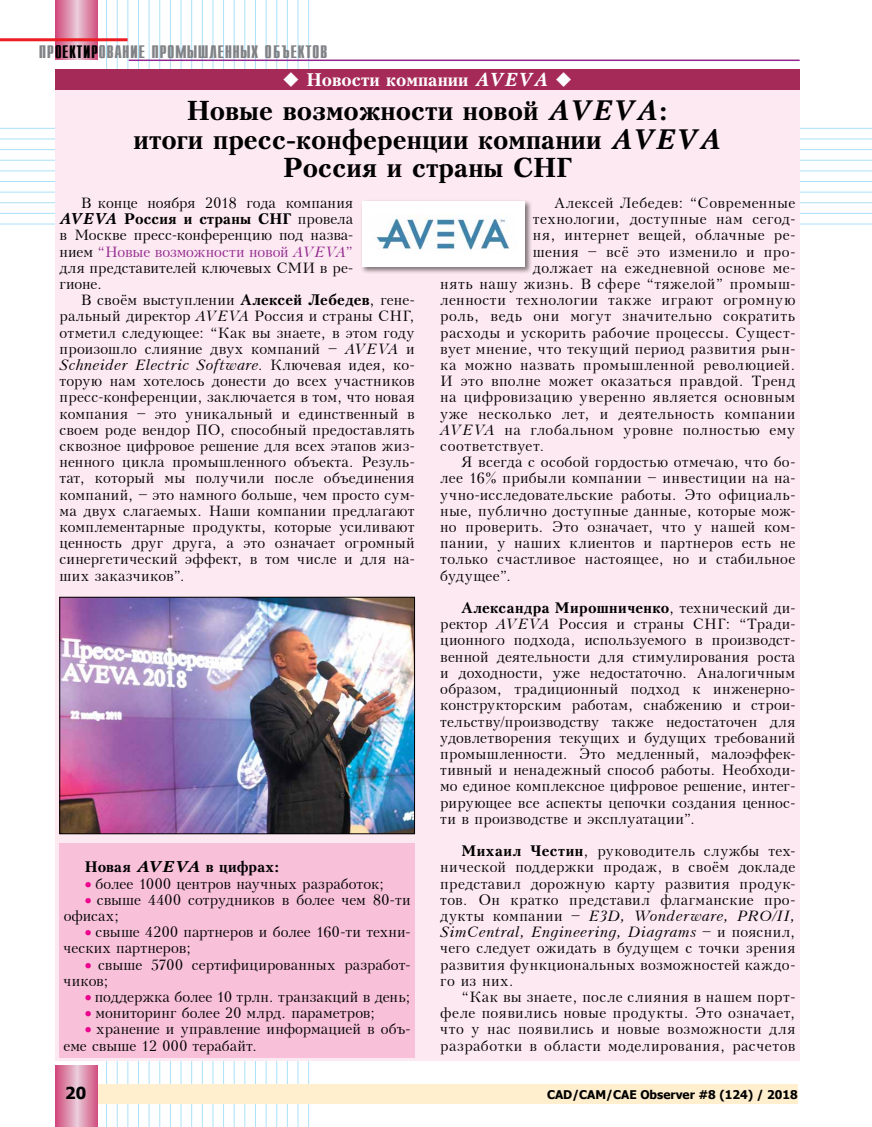
<style>
.page{position:relative;width:872px;height:1127px;background:#fff}
.page>*{position:absolute;margin:0;border:0;box-sizing:border-box;transform-origin:0 0}
.t1{font:700 27px/28.5px "Peterburg";color:#000;text-align:center}
.t2{font:700 18px "Peterburg";color:#fff}
.t3{font:700 16.5px "Tahoma";color:#000}
.t4{font:15px/16.2px "Peterburg";letter-spacing:.02em;color:#000;text-align:justify}
.t5{font:15px/16.2px "Peterburg";letter-spacing:-.005em;color:#000}
.t6{font:15px/16.2px "Peterburg";color:#000}
.t7{font:700 15px "Z Compact";letter-spacing:.03em;color:#808285}
.t8{font:700 15px "Peterburg";letter-spacing:.01em;color:#000}
.t9{font:700 12px "Tahoma";color:#000}
.s1{color:#000}
.s2{font-style:italic}
.s3{font-weight:700;font-style:italic}
.s4{font-weight:700}
.s5{color:#92278f}
.s6{font-style:italic;color:#92278f}
.s7{color:#ec008c}
.s8{font-family:"Times New Roman"}
.s9{font-family:"Times New Roman";font-style:italic}
</style>
<div class="page">
<hr style="left:106px;top:0;width:1px;height:1127px;background:#abe1fa">
<hr style="left:117px;top:0;width:1px;height:1127px;background:#abe1fa">
<hr style="left:128px;top:0;width:1px;height:1127px;background:#abe1fa">
<hr style="left:138px;top:0;width:1px;height:1127px;background:#abe1fa">
<hr style="left:149px;top:0;width:1px;height:1127px;background:#abe1fa">
<hr style="left:159px;top:0;width:1px;height:1127px;background:#abe1fa">
<hr style="left:170px;top:0;width:1px;height:1127px;background:#abe1fa">
<hr style="left:181px;top:0;width:1px;height:1127px;background:#abe1fa">
<hr style="left:191px;top:0;width:1px;height:1127px;background:#abe1fa">
<hr style="left:202px;top:0;width:1px;height:1127px;background:#abe1fa">
<hr style="left:213px;top:0;width:1px;height:1127px;background:#abe1fa">
<hr style="left:223px;top:0;width:1px;height:1127px;background:#abe1fa">
<hr style="left:234px;top:0;width:1px;height:1127px;background:#abe1fa">
<hr style="left:244px;top:0;width:1px;height:1127px;background:#abe1fa">
<hr style="left:255px;top:0;width:1px;height:1127px;background:#abe1fa">
<hr style="left:266px;top:0;width:1px;height:1127px;background:#abe1fa">
<hr style="left:276px;top:0;width:1px;height:1127px;background:#abe1fa">
<hr style="left:287px;top:0;width:1px;height:1127px;background:#abe1fa">
<hr style="left:298px;top:0;width:1px;height:1127px;background:#abe1fa">
<hr style="left:308px;top:0;width:1px;height:1127px;background:#abe1fa">
<hr style="left:0;top:128px;width:872px;height:1px;background:#abe1fa">
<hr style="left:0;top:139px;width:872px;height:1px;background:#abe1fa">
<hr style="left:0;top:149px;width:872px;height:1px;background:#abe1fa">
<hr style="left:0;top:160px;width:872px;height:1px;background:#abe1fa">
<hr style="left:0;top:171px;width:872px;height:1px;background:#abe1fa">
<hr style="left:0;top:181px;width:872px;height:1px;background:#abe1fa">
<hr style="left:0;top:192px;width:872px;height:1px;background:#abe1fa">
<hr style="left:0;top:202px;width:872px;height:1px;background:#abe1fa">
<hr style="left:0;top:213px;width:872px;height:1px;background:#abe1fa">
<hr style="left:0;top:224px;width:872px;height:1px;background:#abe1fa">
<div style="left:55px;top:1084px;width:743px;height:20px;background:#ffefcf"></div>
<svg style="left:55px;top:0;width:43px;height:60px;background:#dc89a8"></svg>
<hr style="left:129px;top:60px;width:670px;height:1px;background:#92278f">
<hr style="left:0;top:38px;width:128px;height:3px;background:#ed1d24">
<svg style="left:55px;top:1065px;width:43px;height:62px;background:#dc89a9"></svg>
<div style="left:55px;top:75px;width:744px;height:986px;background:#fde9f1"></div>
<div style="left:55px;top:69px;width:744px;height:20px;background:#a52a57"></div>
<img style="left:62px;top:599px;width:351px;height:233px">
<div style="left:60px;top:597px;width:355px;height:237px;border:1px solid #000"></div>
<div style="left:360px;top:199px;width:172px;height:75px;background:#000;opacity:.5"></div>
<div style="left:362px;top:201px;width:162px;height:65px;background:#fff"></div>
<img style="left:376px;top:215px;width:134px;height:35px">
<div style="left:59px;top:843px;width:356px;height:215px;background:#f8c1d9"></div>
<p class="t7" style="left:39px;top:41px;width:290px">ПР<span class="s1">ОЕКТИР</span>ОВАНИЕ ПРОМЫШЛЕННЫХ ОБЪЕКТОВ</p>
<p class="t2" style="left:282px;top:69px;width:292px">◆ Новости компании <span class="s2">AVEVA</span> ◆</p>
<h1 class="t1" style="left:134px;top:96px;width:589px">Новые возможности новой <span class="s2">AVEVA</span>:<br>итоги пресс-конференции компании <span class="s2">AVEVA<br></span>Россия и страны СНГ</h1>
<p class="t4" style="left:60px;top:195px;width:295px;text-indent:21px">В конце ноября 2018 года компания <span class="s3">AVEVA</span> <span class="s4">Россия и страны СНГ</span> провела в Москве пресс-конференцию под назва&shy;нием <span class="s5">“Новые возможности новой</span> <span class="s6">AVEVA</span><span class="s5">” </span>для представителей ключевых СМИ в ре&shy;гионе.</p>
<p class="t4" style="left:60px;top:292px;width:357px;text-indent:21px">В своём выступлении <span class="s4">Алексей Лебедев</span>, гене&shy;ральный директор <span class="s2">AVEVA</span> Россия и страны СНГ, отметил следующее: “Как вы знаете, в этом году произошло слияние двух компаний – <span class="s2">AVEVA</span> и <span class="s2">Schneider Electric Software</span>. Ключевая идея, ко&shy;торую нам хотелось донести до всех участников пресс-конференции, заключается в том, что новая компания – это уникальный и единственный в своем роде вендор ПО, способный предоставлять сквозное цифровое решение для всех этапов жиз&shy;ненного цикла промышленного объекта. Резуль&shy;тат, который мы получили после объединения компаний, – это намного больше, чем просто сум&shy;ма двух слагаемых. Наши компании предлагают комплементарные продукты, которые усиливают ценность друг друга, а это означает огромный синергетический эффект, в том числе и для на&shy;ших заказчиков”.</p>
<p class="t8" style="left:85px;top:858px;width:196px">Новая <span class="s2">AVEVA</span> в цифрах:</p>
<p class="t4" style="left:85px;top:875px;width:301px"><span class="s7">•</span> более 1000 центров научных разработок;</p>
<p class="t4" style="left:64px;top:892px;width:348px;text-indent:21px"><span class="s7">•</span> свыше 4400 сотрудников в более чем 80-ти офисах;</p>
<p class="t6" style="left:64px;top:924px;width:348px;text-indent:21px"><span class="s7">•</span> свыше 4200 партнеров и более 160-ти техни&shy;ческих партнеров;</p>
<p class="t4" style="left:64px;top:956px;width:348px;text-indent:21px"><span class="s7">•</span> свыше 5700 сертифицированных разработ&shy;чиков;</p>
<p class="t4" style="left:85px;top:989px;width:327px"><span class="s7">•</span> поддержка более 10 трлн. транзакций в день;</p>
<p class="t4" style="left:85px;top:1005px;width:292px"><span class="s7">•</span> мониторинг более 20 млрд. параметров;</p>
<p class="t5" style="left:64px;top:1021px;width:348px;text-indent:21px"><span class="s7">•</span> хранение и управление информацией в объ&shy;еме свыше 12 000 терабайт.</p>
<p class="t3" style="left:65px;top:1081px;width:23px">20</p>
<p class="t4" style="left:554px;top:195px;width:243px">Алексей Лебедев: “Современные</p>
<p class="t4" style="left:533px;top:211px;width:264px">технологии, доступные нам сегод-</p>
<p class="t4" style="left:533px;top:227px;width:264px">ня, интернет вещей, облачные ре-</p>
<p class="t4" style="left:533px;top:244px;width:264px">шения – всё это изменило и про-</p>
<p class="t4" style="left:533px;top:260px;width:264px">должает на ежедневной основе ме-</p>
<p class="t4" style="left:440px;top:276px;width:357px">нять нашу жизнь. В сфере “тяжелой” промыш-</p>
<p class="t4" style="left:440px;top:292px;width:357px">ленности технологии также играют огромную</p>
<p class="t4" style="left:440px;top:308px;width:356px">роль, ведь они могут значительно сократить</p>
<p class="t4" style="left:440px;top:325px;width:357px">расходы и ускорить рабочие процессы. Сущест-</p>
<p class="t4" style="left:440px;top:341px;width:357px">вует мнение, что текущий период развития рын-</p>
<p class="t4" style="left:440px;top:357px;width:356px">ка можно назвать промышленной революцией.</p>
<p class="t4" style="left:440px;top:373px;width:356px">И это вполне может оказаться правдой. Тренд</p>
<p class="t4" style="left:440px;top:389px;width:356px">на цифровизацию уверенно является основным</p>
<p class="t4" style="left:440px;top:406px;width:356px">уже несколько лет, и деятельность компании</p>
<p class="t4" style="left:440px;top:422px;width:356px"><span class="s2">AVEVA</span> на глобальном уровне полностью ему</p>
<p class="t4" style="left:440px;top:438px;width:106px">соответствует.</p>
<p class="t4" style="left:461px;top:454px;width:335px">Я всегда с особой гордостью отмечаю, что бо-</p>
<p class="t4" style="left:440px;top:470px;width:357px">лее 16% прибыли компании – инвестиции на на-</p>
<p class="t4" style="left:440px;top:487px;width:355px">учно-исследовательские работы. Это официаль-</p>
<p class="t4" style="left:440px;top:503px;width:357px">ные, публично доступные данные, которые мож-</p>
<p class="t4" style="left:440px;top:519px;width:357px">но проверить. Это означает, что у нашей ком-</p>
<p class="t4" style="left:440px;top:535px;width:356px">пании, у наших клиентов и партнеров есть не</p>
<p class="t4" style="left:440px;top:551px;width:356px">только счастливое настоящее, но и стабильное</p>
<p class="t4" style="left:440px;top:568px;width:72px">будущее”.</p>
<p class="t4" style="left:440px;top:600px;width:357px;text-indent:21px"><span class="s4">Александра Мирошниченко</span>, технический ди&shy;ректор <span class="s2">AVEVA</span> Россия и страны СНГ: “Тради&shy;ционного подхода, используемого в производст&shy;венной деятельности для стимулирования роста и доходности, уже недостаточно. Аналогичным образом, традиционный подход к инженерно&shy;конструкторским работам, снабжению и строи&shy;тельству<span class="s8">/</span>производству также недостаточен для удовлетворения текущих и будущих требований промышленности. Это медленный, малоэффек&shy;тивный и ненадежный способ работы. Необходи&shy;мо единое комплексное цифровое решение, интег&shy;рирующее все аспекты цепочки создания ценнос&shy;ти в производстве и эксплуатации”.</p>
<p class="t4" style="left:440px;top:843px;width:357px;text-indent:21px"><span class="s4">Михаил Честин</span>, руководитель службы тех&shy;нической поддержки продаж, в своём докладе представил дорожную карту развития продук&shy;тов. Он кратко представил флагманские про&shy;дукты компании – <span class="s2">E3D, Wonderware, PRO</span><span class="s9">/</span><span class="s2">II, SimCentral, Engineering, Diagrams</span> – и пояснил, чего следует ожидать в будущем с точки зрения развития функциональных возможностей каждо&shy;го из них.</p>
<p class="t4" style="left:440px;top:989px;width:356px;text-indent:21px">“Как вы знаете, после слияния в нашем порт&shy;феле появились новые продукты. Это означает, что у нас появились и новые возможности для разработки в области моделирования, расчетов</p>
<p class="t9" style="left:547px;top:1086px;width:252px">CAD/cam/cae Observer #8 (124) / 2018</p>
</div>
